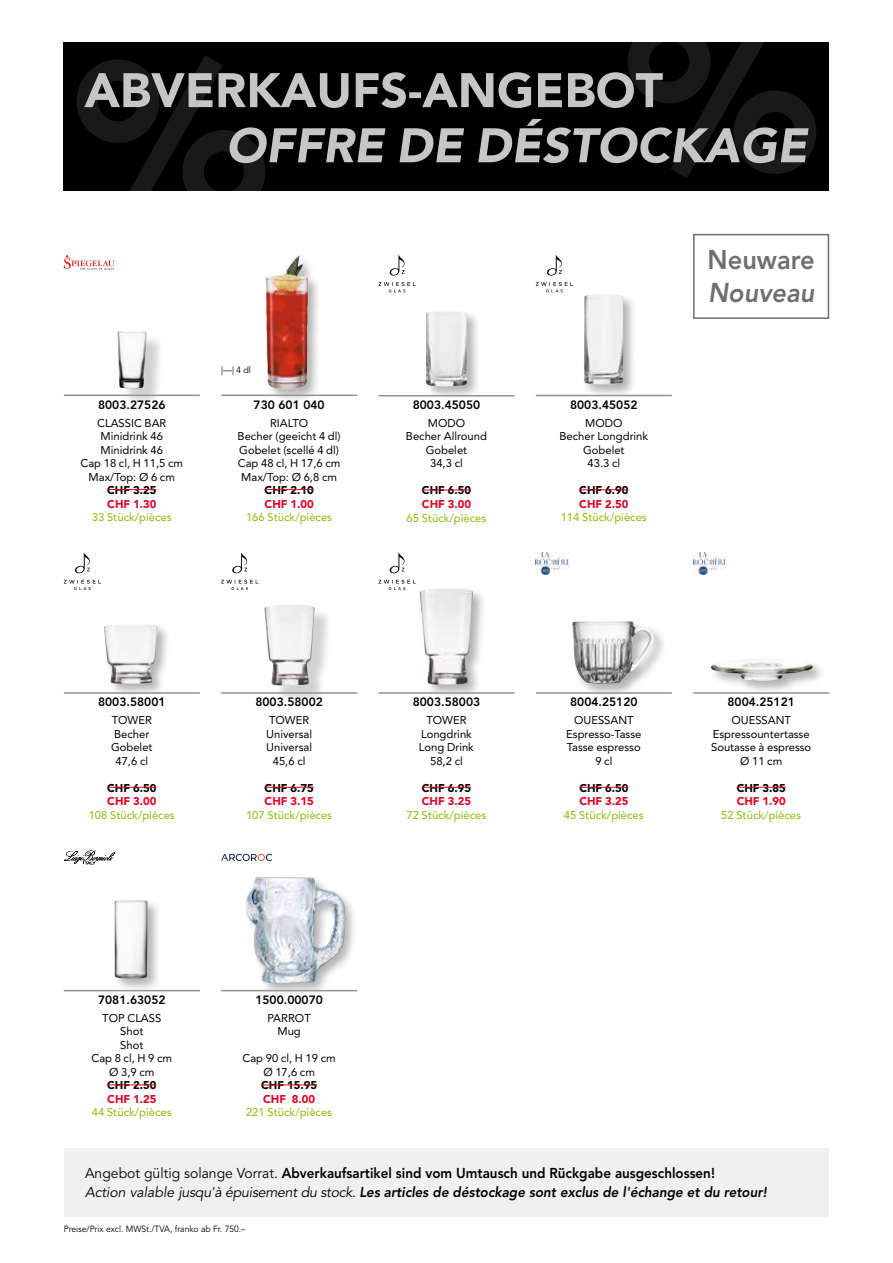
<style>
.page{position:relative;width:893px;height:1263px;background:#fff}
.page>*{position:absolute;margin:0;border:0;box-sizing:border-box;transform-origin:0 0}
.t1{font:800 27px "Avenir LT Std";color:#706f6f;scale:.94 1}
.t2{font:italic 800 27px "Avenir LT Std";color:#706f6f;scale:.94 1}
.t3{font:800 14.25px/19.5px "Avenir LT Std";color:#000;scale:.94 1}
.t4{font:800 12px "Avenir LT Std";color:#000}
.t5{font:11.25px/13.5px "Avenir LT Std";color:#000;text-align:center}
.t6{font:500 11.25px "Avenir LT Std";color:#95c11f}
.t7{font:900 11.25px "Avenir LT Std";color:#000}
.t8{font:900 11.25px "Avenir LT Std";color:#dd052b}
.t9{font:9px "Avenir LT Std";color:#000;scale:.95 1}
.t10{font:9px "Avenir LT Std";color:#000}
.s1{font-weight:400}
.s2{font-weight:400;font-style:italic}
.s3{font-style:italic}
</style>
<div class="page">
<div style="left:64px;top:43px;width:765px;height:148px;background:#000"></div>
<svg style="left:77px;top:42px;width:739px;height:149px"></svg>
<div style="left:64px;top:1148px;width:765px;height:68px;background:#f0f0f0"></div>
<div style="left:120px;top:333px;width:45px;height:67px;background:#000;opacity:.1"></div>
<img style="left:117px;top:331px;width:30px;height:57px">
<div style="left:264px;top:254px;width:58px;height:150px;background:#000;opacity:.3"></div>
<img style="left:265px;top:255px;width:43px;height:135px">
<div style="left:582px;top:292px;width:55px;height:107px;background:#000;opacity:.3"></div>
<img style="left:584px;top:294px;width:40px;height:91px">
<div style="left:424px;top:309px;width:57px;height:92px;background:#000;opacity:.3"></div>
<img style="left:425px;top:311px;width:42px;height:76px">
<div style="left:102px;top:622px;width:69px;height:75px;background:#000;opacity:.3"></div>
<img style="left:104px;top:624px;width:54px;height:60px">
<hr style="left:64px;top:692px;width:136px;height:2px;background:#929292">
<hr style="left:107px;top:787px;width:49px;height:1px;background:#e30613">
<div style="left:267px;top:607px;width:66px;height:97px;background:#000;opacity:.1"></div>
<div style="left:267px;top:607px;width:66px;height:90px;background:#000;opacity:.1"></div>
<img style="left:264px;top:605px;width:51px;height:80px">
<hr style="left:221px;top:692px;width:136px;height:2px;background:#929292">
<hr style="left:265px;top:787px;width:49px;height:1px;background:#e30613">
<div style="left:418px;top:586px;width:69px;height:112px;background:#000;opacity:.3"></div>
<img style="left:420px;top:588px;width:53px;height:97px">
<hr style="left:378px;top:692px;width:136px;height:2px;background:#929292">
<hr style="left:422px;top:787px;width:49px;height:1px;background:#e30613">
<div style="left:112px;top:898px;width:50px;height:95px;background:#000;opacity:.3"></div>
<img style="left:115px;top:900px;width:33px;height:79px">
<hr style="left:64px;top:990px;width:136px;height:1px;background:#929292">
<hr style="left:107px;top:1084px;width:49px;height:1px;background:#e30613">
<hr style="left:64px;top:395px;width:136px;height:1px;background:#929292">
<hr style="left:107px;top:489px;width:49px;height:1px;background:#e30613">
<hr style="left:221px;top:395px;width:136px;height:1px;background:#929292">
<hr style="left:265px;top:489px;width:49px;height:1px;background:#e30613">
<hr style="left:536px;top:395px;width:136px;height:1px;background:#929292">
<hr style="left:579px;top:489px;width:49px;height:1px;background:#e30613">
<hr style="left:378px;top:395px;width:136px;height:1px;background:#929292">
<hr style="left:422px;top:490px;width:49px;height:1px;background:#e30613">
<div style="left:693px;top:234px;width:136px;height:85px;border:2px solid #706f6f"></div>
<svg style="left:64px;top:850px;width:51px;height:14px"></svg>
<svg style="left:64px;top:553px;width:37px;height:37px"></svg>
<svg style="left:221px;top:553px;width:37px;height:37px"></svg>
<svg style="left:378px;top:255px;width:38px;height:37px"></svg>
<svg style="left:536px;top:255px;width:37px;height:37px"></svg>
<svg style="left:378px;top:553px;width:38px;height:37px"></svg>
<svg style="left:64px;top:255px;width:51px;height:15px"></svg>
<div style="left:570px;top:619px;width:97px;height:79px;background:#000;opacity:.3"></div>
<img style="left:572px;top:621px;width:84px;height:63px">
<hr style="left:536px;top:692px;width:136px;height:2px;background:#929292">
<hr style="left:579px;top:787px;width:49px;height:1px;background:#e30613">
<img style="left:536px;top:553px;width:32px;height:21px">
<div style="left:709px;top:656px;width:118px;height:39px;background:#000;opacity:.3"></div>
<img style="left:711px;top:658px;width:102px;height:23px">
<hr style="left:693px;top:692px;width:136px;height:2px;background:#929292">
<hr style="left:737px;top:787px;width:49px;height:1px;background:#e30613">
<img style="left:693px;top:553px;width:32px;height:21px">
<div style="left:245px;top:875px;width:112px;height:120px;background:#000;opacity:.3"></div>
<img style="left:241px;top:875px;width:110px;height:120px">
<hr style="left:221px;top:990px;width:136px;height:1px;background:#929292">
<hr style="left:261px;top:1084px;width:56px;height:1px;background:#e30613">
<svg style="left:221px;top:854px;width:51px;height:7px"></svg>
<p class="t4" style="left:98px;top:397px;width:69px">8003.27526</p>
<p class="t5" style="left:80px;top:416px;width:104px">CLASSIC BAR<br>Minidrink 46<br>Minidrink 46<br>Cap 18 cl, H 11,5 cm<br>Max/Top: Ø 6 cm</p>
<p class="t7" style="left:107px;top:483px;width:51px">CHF 3.25</p>
<p class="t8" style="left:107px;top:497px;width:51px">CHF 1.30</p>
<p class="t6" style="left:92px;top:511px;width:81px">33 Stück/pièces</p>
<p class="t10" style="left:221px;top:365px;width:31px">|—| 4 dl</p>
<p class="t4" style="left:254px;top:397px;width:73px">730 601 040</p>
<p class="t5" style="left:238px;top:416px;width:105px">RIALTO<br>Becher (geeicht 4 dl)<br>Gobelet (scellé 4 dl)<br>Cap 48 cl, H 17,6 cm<br>Max/Top: Ø 6,8 cm</p>
<p class="t7" style="left:265px;top:483px;width:51px">CHF 2.10</p>
<p class="t8" style="left:265px;top:497px;width:51px">CHF 1.00</p>
<p class="t6" style="left:246px;top:511px;width:88px">166 Stück/pièces</p>
<p class="t4" style="left:413px;top:398px;width:69px">8003.45050</p>
<p class="t5" style="left:406px;top:416px;width:83px">MODO<br>Becher Allround<br>Gobelet<br>34,3 cl</p>
<p class="t7" style="left:422px;top:484px;width:51px">CHF 6.50</p>
<p class="t8" style="left:422px;top:497px;width:51px">CHF 3.00</p>
<p class="t6" style="left:406px;top:511px;width:81px">65 Stück/pièces</p>
<p class="t4" style="left:98px;top:695px;width:69px">8003.58001</p>
<p class="t5" style="left:111px;top:714px;width:43px">TOWER<br>Becher<br>Gobelet<br>47,6 cl</p>
<p class="t7" style="left:107px;top:781px;width:51px">CHF 6.50</p>
<p class="t8" style="left:107px;top:794px;width:51px">CHF 3.00</p>
<p class="t6" style="left:89px;top:808px;width:88px">108 Stück/pièces</p>
<p class="t4" style="left:255px;top:695px;width:69px">8003.58002</p>
<p class="t5" style="left:266px;top:714px;width:47px">TOWER<br>Universal<br>Universal<br>45,6 cl</p>
<p class="t7" style="left:265px;top:781px;width:51px">CHF 6.75</p>
<p class="t8" style="left:265px;top:794px;width:51px">CHF 3.15</p>
<p class="t6" style="left:246px;top:808px;width:88px">107 Stück/pièces</p>
<p class="t4" style="left:413px;top:695px;width:69px">8003.58003</p>
<p class="t5" style="left:419px;top:714px;width:56px">TOWER<br>Longdrink<br>Long Drink<br>58,2 cl</p>
<p class="t7" style="left:422px;top:781px;width:51px">CHF 6.95</p>
<p class="t8" style="left:422px;top:794px;width:51px">CHF 3.25</p>
<p class="t6" style="left:406px;top:808px;width:81px">72 Stück/pièces</p>
<p class="t4" style="left:98px;top:993px;width:69px">7081.63052</p>
<p class="t5" style="left:91px;top:1011px;width:82px">TOP CLASS<br>Shot<br>Shot<br>Cap 8 cl, H 9 cm<br>Ø 3,9 cm</p>
<p class="t7" style="left:107px;top:1079px;width:51px">CHF 2.50</p>
<p class="t8" style="left:107px;top:1092px;width:51px">CHF 1.25</p>
<p class="t6" style="left:92px;top:1106px;width:81px">44 Stück/pièces</p>
<p class="t4" style="left:255px;top:993px;width:69px">1500.00070</p>
<p class="t5" style="left:267px;top:1011px;width:45px">PARROT<br>Mug</p>
<p class="t5" style="left:242px;top:1052px;width:95px">Cap 90 cl, H 19 cm<br>Ø 17,6 cm</p>
<p class="t7" style="left:261px;top:1079px;width:57px">CHF 15.95</p>
<p class="t8" style="left:263px;top:1092px;width:53px">CHF 8.00</p>
<p class="t6" style="left:246px;top:1106px;width:88px">221 Stück/pièces</p>
<p class="t4" style="left:570px;top:398px;width:69px">8003.45052</p>
<p class="t5" style="left:559px;top:416px;width:90px">MODO<br>Becher Longdrink<br>Gobelet<br>43.3 cl</p>
<p class="t7" style="left:579px;top:484px;width:51px">CHF 6.90</p>
<p class="t8" style="left:579px;top:497px;width:51px">CHF 2.50</p>
<p class="t6" style="left:561px;top:511px;width:88px">114 Stück/pièces</p>
<h1 class="t1" style="left:708px;top:243px;width:115px">Neuware</h1>
<h1 class="t2" style="left:708px;top:276px;width:114px">Nouveau</h1>
<p class="t4" style="left:570px;top:695px;width:69px">8004.25120</p>
<p class="t5" style="left:566px;top:714px;width:77px">OUESSANT<br>Espresso-Tasse<br>Tasse espresso<br>9 cl</p>
<p class="t7" style="left:579px;top:781px;width:51px">CHF 6.50</p>
<p class="t8" style="left:579px;top:794px;width:51px">CHF 3.25</p>
<p class="t6" style="left:564px;top:808px;width:81px">45 Stück/pièces</p>
<p class="t4" style="left:727px;top:695px;width:69px">8004.25121</p>
<p class="t5" style="left:711px;top:714px;width:102px">OUESSANT<br>Espressountertasse<br>Soutasse à espresso<br>Ø 11 cm</p>
<p class="t7" style="left:737px;top:781px;width:51px">CHF 3.85</p>
<p class="t8" style="left:737px;top:794px;width:51px">CHF 1.90</p>
<p class="t6" style="left:721px;top:808px;width:81px">52 Stück/pièces</p>
<p class="t3" style="left:85px;top:1163px;width:727px"><span class="s1">Angebot gültig solange Vorrat.</span> Abverkaufsartikel sind vom Umtausch und Rückgabe ausgeschlossen!<br><span class="s2">Action valable jusqu'à épuisement du stock.</span> <span class="s3">Les articles de déstockage sont exclus de l'échange et du retour!</span></p>
<p class="t9" style="left:64px;top:1223px;width:193px">Preise/Prix excl. MWSt./TVA, franko ab Fr. 750.–</p>
</div>
